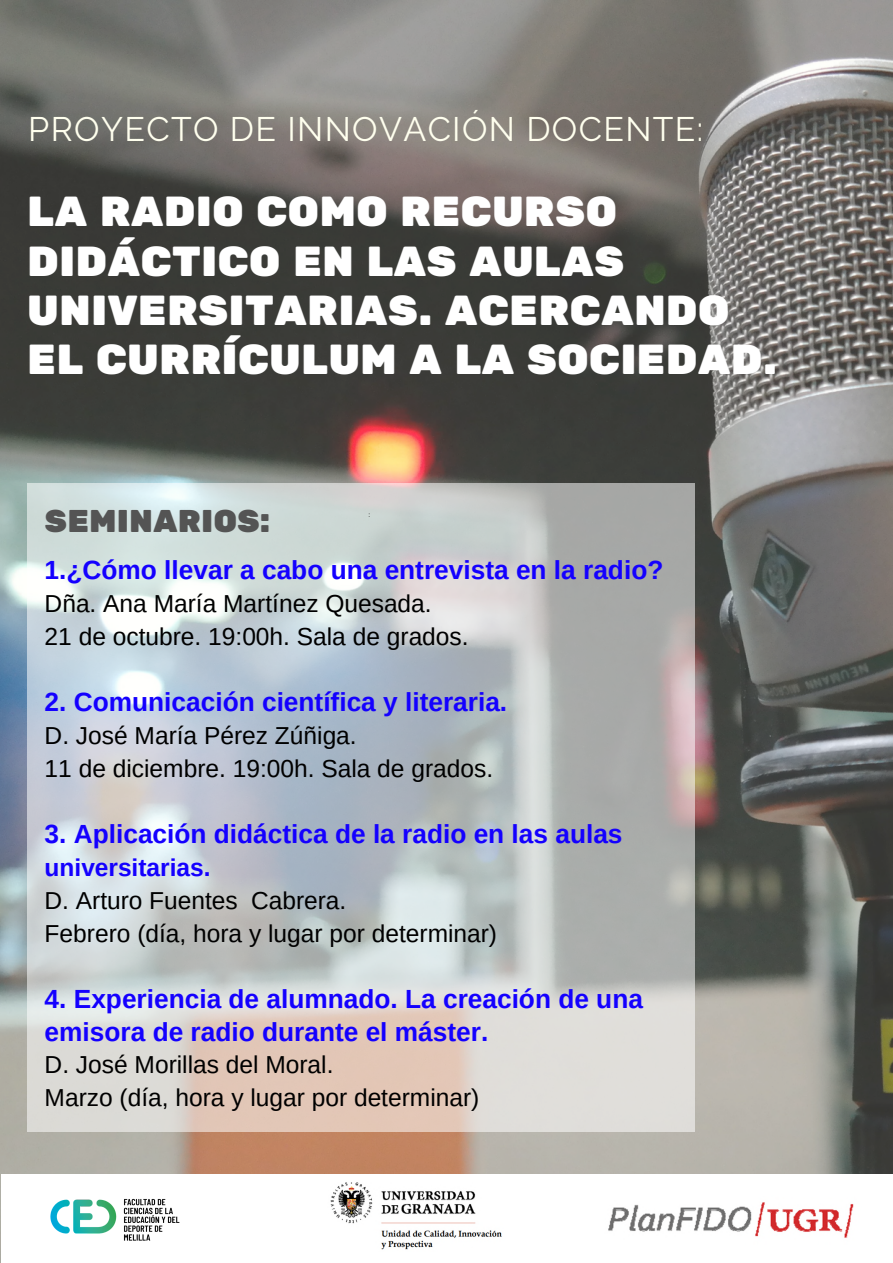
<style>
.page{position:relative;width:893px;height:1263px;background:#fff}
.page>*{position:absolute;margin:0;border:0;box-sizing:border-box;transform-origin:0 0}
.t1{font:42px/49.3px "Rubik One";color:#fff}
.t2{font:33.9px "Raleway";letter-spacing:.04em;color:#ffe}
.t3{font:31.5px "Rubik One";color:#545454}
.t4{font:700 26.25px/32.9px "Arimo";color:#1400ff}
.t5{font:24.53px/32.9px "Arimo";color:#000}
.t6{font:700 24.53px "Arimo";color:#1400ff}
.t7{font:6.52px "Arimo";color:#000}
</style>
<div class="page">
<img style="left:1px;top:0;width:892px;height:1174px">
<svg style="left:27px;top:483px;width:667px;height:648px;background:#c6c9ca"></svg>
<img style="left:32px;top:1162px;width:165px;height:79px">
<img style="left:330px;top:1182px;width:172px;height:68px">
<img style="left:608px;top:1202px;width:246px;height:36px">
<h2 class="t2" style="left:28px;top:109px;width:676px">PROYECTO DE INNOVACIÓN DOCENTE:</h2>
<h1 class="t1" style="left:27px;top:188px;width:751px">LA RADIO COMO RECURSO<br>DIDÁCTICO EN LAS AULAS<br>UNIVERSITARIAS. ACERCANDO<br>EL CURRÍCULUM A LA SOCIEDAD.</h1>
<p class="t3" style="left:45px;top:502px;width:226px">SEMINARIOS:</p>
<p class="t7" style="left:368px;top:512px;width:3px">:</p>
<p class="t4" style="left:45px;top:554px;width:620px">1.¿Cómo llevar a cabo una entrevista en la radio?</p>
<p class="t5" style="left:45px;top:587px;width:425px">Dña. Ana María Martínez Quesada.<br>21 de octubre. 19:00h. Sala de grados.</p>
<p class="t4" style="left:45px;top:685px;width:464px">2. Comunicación científica y literaria.</p>
<p class="t5" style="left:45px;top:719px;width:450px">D. José María Pérez Zúñiga.<br>11 de diciembre. 19:00h. Sala de grados.</p>
<p class="t4" style="left:45px;top:817px;width:579px">3. Aplicación didáctica de la radio en las aulas</p>
<p class="t6" style="left:45px;top:853px;width:167px">universitarias.</p>
<p class="t5" style="left:45px;top:884px;width:454px">D. Arturo Fuentes Cabrera.<br>Febrero (día, hora y lugar por determinar)</p>
<p class="t4" style="left:45px;top:982px;width:600px">4. Experiencia de alumnado. La creación de una emisora de radio durante el máster.</p>
<p class="t5" style="left:45px;top:1048px;width:436px">D. José Morillas del Moral.<br>Marzo (día, hora y lugar por determinar)</p>
</div>
